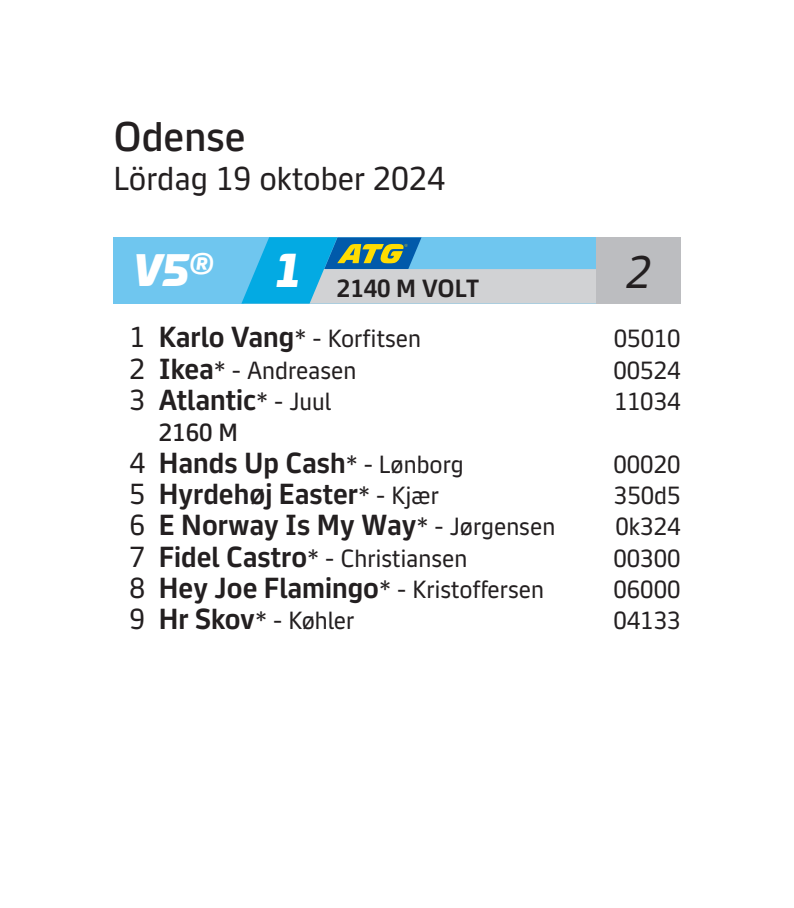
<style>
.page{position:relative;width:794px;height:908px;background:#fff}
.page>*{position:absolute;margin:0;border:0;box-sizing:border-box;transform-origin:0 0}
.t1{font:46px "ATG Rubrik";color:#fff}
.t2{font:44px "ATG Rubrik";color:#fff}
.t3{font:italic 44px "ATG Text";color:#231f20}
.t4{font:500 40px "ATG Text";color:#231f20}
.t5{font:32px "ATG Text";color:#231f20}
.HorseAndRider{font:700 28px "ATG Text";color:#231f20}
.S_REKORD{font:28px "ATG Text";color:#231f20}
.HorseAndRider-2{font:24px "ATG Text";color:#231f20}
.S_REKORD-2{font:24px "ATG Text";color:#231f20}
.t6{font:700 24px "ATG Text";color:#231f20}
.Distance{font:500 24px "ATG Text";color:#231f20}
.s1{font-weight:700;font-size:28px}
.s2{font-weight:400;font-size:24px}
</style>
<div class="page">
<div style="left:595px;top:237px;width:85px;height:66px;background:#bcbdc0"></div>
<svg style="left:113px;top:237px;width:483px;height:66px;background:#79bfdb"></svg>
<p class="t4" style="left:113px;top:113px;width:134px">Odense</p>
<p class="t5" style="left:113px;top:159px;width:333px">Lördag 19 oktober 2024</p>
<p class="t2" style="left:134px;top:244px;width:80px">V5®</p>
<p class="t1" style="left:277px;top:243px;width:25px">1</p>
<p class="t6" style="left:337px;top:274px;width:144px">2140 M VOLT</p>
<p class="t3" style="left:626px;top:246px;width:26px">2</p>
<p class="S_REKORD" style="left:129px;top:320px;width:17px">1</p>
<p class="HorseAndRider-2" style="left:159px;top:324px;width:264px"><span class="s1">Karlo Vang</span>* - Korfitsen</p>
<p class="S_REKORD-2" style="left:614px;top:324px;width:68px">05010</p>
<p class="S_REKORD" style="left:129px;top:352px;width:17px">2</p>
<p class="HorseAndRider-2" style="left:159px;top:356px;width:199px"><span class="s1">Ikea</span>* - Andreasen</p>
<p class="S_REKORD-2" style="left:613px;top:356px;width:69px">00524</p>
<p class="S_REKORD" style="left:129px;top:383px;width:17px">3</p>
<p class="HorseAndRider" style="left:159px;top:383px;width:174px">Atlantic<span class="s2">* - Juul</span></p>
<p class="S_REKORD-2" style="left:614px;top:387px;width:68px">11034</p>
<p class="Distance" style="left:159px;top:418px;width:81px">2160 M</p>
<p class="S_REKORD" style="left:129px;top:446px;width:17px">4</p>
<p class="HorseAndRider" style="left:159px;top:445px;width:306px">Hands Up Cash<span class="s2">* - Lønborg</span></p>
<p class="S_REKORD-2" style="left:613px;top:449px;width:69px">00020</p>
<p class="S_REKORD" style="left:129px;top:477px;width:17px">5</p>
<p class="HorseAndRider" style="left:159px;top:477px;width:282px">Hyrdehøj Easter<span class="s2">* - Kjær</span></p>
<p class="S_REKORD-2" style="left:614px;top:481px;width:68px">350d5</p>
<p class="S_REKORD" style="left:129px;top:508px;width:17px">6</p>
<p class="HorseAndRider" style="left:159px;top:508px;width:398px">E Norway Is My Way<span class="s2">* - Jørgensen</span></p>
<p class="S_REKORD-2" style="left:615px;top:512px;width:67px">0k324</p>
<p class="S_REKORD" style="left:129px;top:540px;width:17px">7</p>
<p class="HorseAndRider-2" style="left:159px;top:543px;width:310px"><span class="s1">Fidel Castro</span>* - Christiansen</p>
<p class="S_REKORD-2" style="left:613px;top:543px;width:69px">00300</p>
<p class="S_REKORD" style="left:129px;top:571px;width:17px">8</p>
<p class="HorseAndRider-2" style="left:159px;top:575px;width:387px"><span class="s1">Hey Joe Flamingo</span>* - Kristoffersen</p>
<p class="S_REKORD-2" style="left:613px;top:575px;width:69px">06000</p>
<p class="S_REKORD" style="left:129px;top:602px;width:17px">9</p>
<p class="HorseAndRider-2" style="left:159px;top:606px;width:197px"><span class="s1">Hr Skov</span>* - Køhler</p>
<p class="S_REKORD-2" style="left:613px;top:606px;width:69px">04133</p>
</div>
